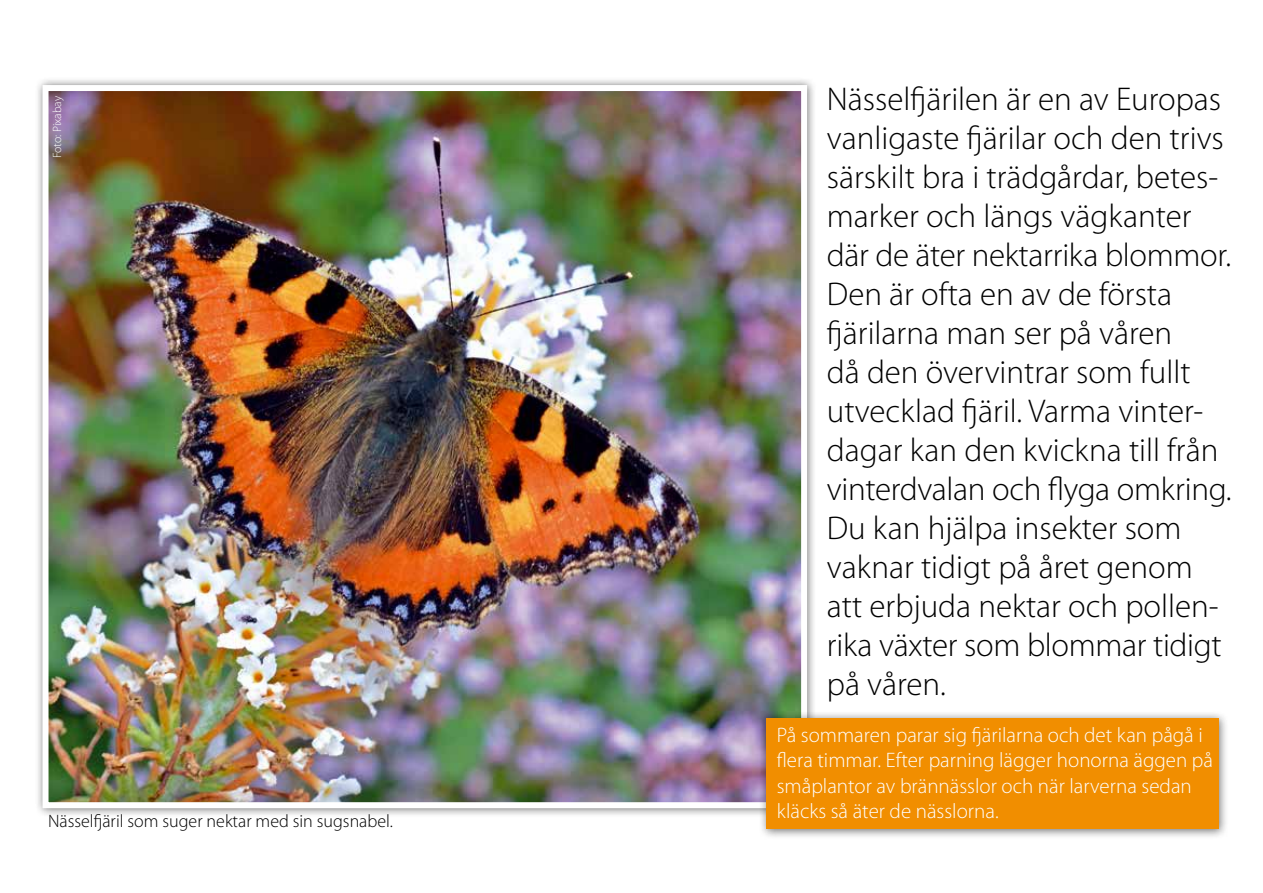
<style>
.page{position:relative;width:1263px;height:893px;background:#fff}
.page>*{position:absolute;margin:0;border:0;box-sizing:border-box;transform-origin:0 0}
.t1{font:300 33px/39px "Myriad Pro";color:#000}
.t2{font:300 21px/25.2px "Myriad Pro";color:#fff}
.t3{font:300 18px "Myriad Pro";color:#000}
.t4{font:300 12px "Myriad Pro";color:#fff}
</style>
<div class="page">
<div style="left:35px;top:77px;width:782px;height:741px;background:#000;opacity:.55"></div>
<img style="left:50px;top:92px;width:750px;height:709px">
<div style="left:43px;top:85px;width:764px;height:723px;border:6px solid #fff"></div>
<div style="left:758px;top:710px;width:471px;height:129px;background:#000;opacity:.55"></div>
<div style="left:766px;top:718px;width:453px;height:111px;background:#f18e00"></div>
<p class="t4" style="left:50px;top:158px;width:64px;rotate:-90deg">Foto: Pixabay</p>
<p class="t3" style="left:48px;top:810px;width:346px">Nässelfjäril som suger nektar med sin sugsnabel.</p>
<p class="t1" style="left:827px;top:79px;width:406px">Nässelfjärilen är en av Europas vanligaste fjärilar och den trivs särskilt bra i trädgårdar, betes&shy;marker och längs vägkanter där de äter nektarrika blommor.<br>Den är ofta en av de första fjärilarna man ser på våren<br>då den övervintrar som fullt utvecklad fjäril. Varma vinter&shy;dagar kan den kvickna till från vinterdvalan och flyga omkring.<br>Du kan hjälpa insekter som vaknar tidigt på året genom att erbjuda nektar och pollen&shy;rika växter som blommar tidigt på våren.</p>
<p class="t2" style="left:777px;top:722px;width:438px">På sommaren parar sig fjärilarna och det kan pågå i flera timmar. Efter parning lägger honorna äggen på småplantor av brännässlor och när larverna sedan kläcks så äter de nässlorna.</p>
</div>
